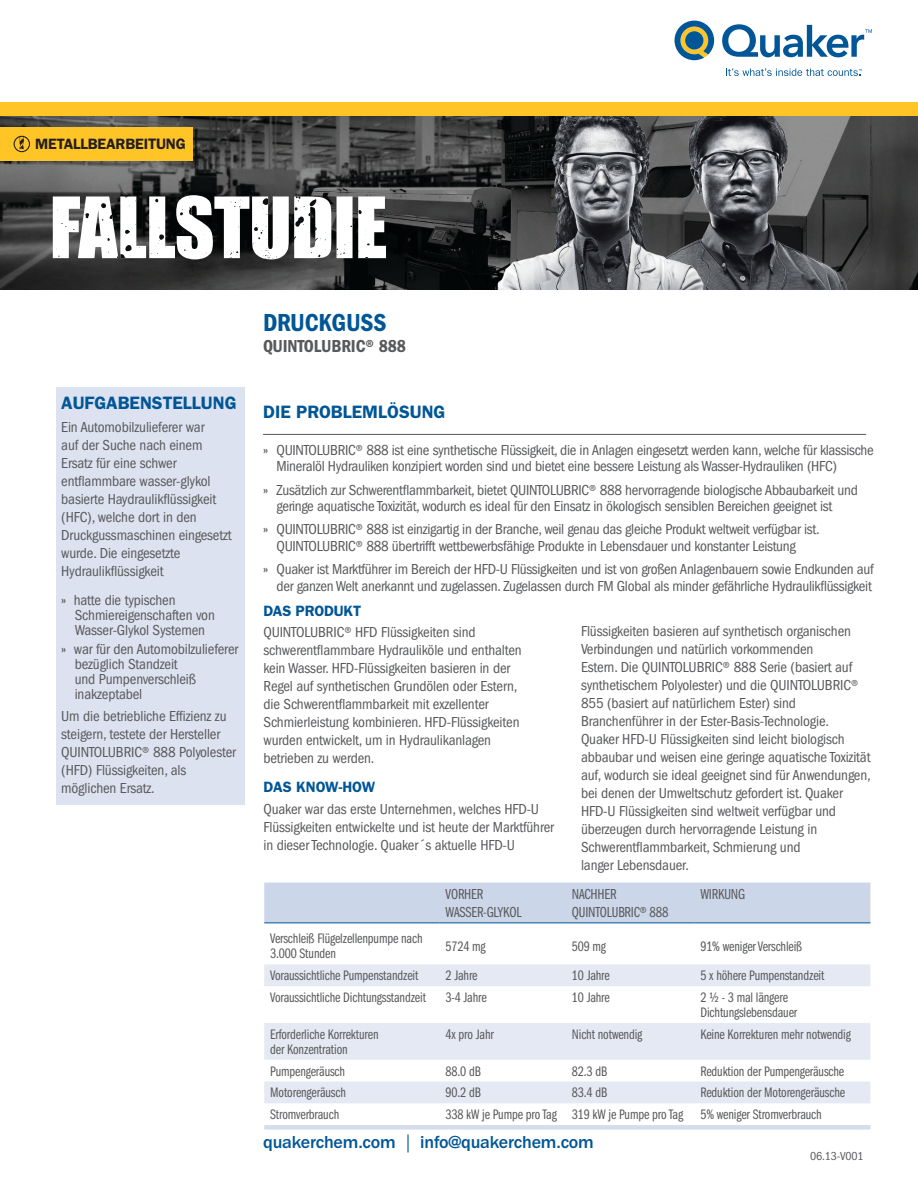
<style>
.page{position:relative;width:918px;height:1188px;background:#fff}
.page>*{position:absolute;margin:0;border:0;box-sizing:border-box;transform-origin:0 0}
.t1{font:25.5px "ITC Franklin Gothic Std Dm Cd";letter-spacing:-.01em;color:#005696}
.t2{font:500 18px "ITC Franklin Gothic Std";letter-spacing:-.01em;color:#005696}
.t3{font:18px "ITC Franklin Gothic Std Dm Cd";letter-spacing:-.01em;color:#58595b}
.benefits_blue_subtit{font:600 18px "ITC Franklin Gothic Std";color:#005696}
.Blue_Sub_Title{font:600 18px "ITC Franklin Gothic Std";color:#005696}
.text{font:condensed 15px/18px "ITC Franklin Gothic Std";letter-spacing:-.01em;color:#58595b}
.t4{font:15px "ITC Franklin Gothic Std Bk Cp";letter-spacing:-.01em;color:#58595b}
.Blue_Sub_Title-2{font:600 15px "ITC Franklin Gothic Std";letter-spacing:-.01em;color:#005696}
.t5{font:600 15px "ITC Franklin Gothic Std";letter-spacing:-.01em;color:#231f20}
.left_column_text{font:14.25px/15px "ITC Franklin Gothic Std Bk Cp";letter-spacing:-.01em;color:#58595b}
.Right_Column_Text{font:14.25px "ITC Franklin Gothic Std Bk Cp";letter-spacing:-.01em;color:#58595b}
.t6{font:condensed 12px "ITC Franklin Gothic Std";letter-spacing:-.01em;color:#58595b}
.s1{font-size:15.15px}
.s2{font-family:"Franklin Gothic";font-weight:600;font-stretch:normal}
.s3{font-weight:400}
</style>
<div class="page">
<svg style="left:726px;top:69px;width:136px;height:7px"></svg>
<svg style="left:675px;top:21px;width:39px;height:39px"></svg>
<div style="left:685px;top:31px;width:19px;height:19px;background:#005696;border-radius:50%"></div>
<svg style="left:722px;top:24px;width:150px;height:33px"></svg>
<img style="left:0;top:116px;width:918px;height:173px">
<img style="left:744px;top:116px;width:119px;height:173px">
<img style="left:460px;top:116px;width:284px;height:173px">
<div style="left:0;top:103px;width:918px;height:13px;background:#ffc426"></div>
<svg style="left:53px;top:195px;width:333px;height:65px"></svg>
<div style="left:0;top:127px;width:193px;height:33px;background:#ffc426"></div>
<svg style="left:14px;top:136px;width:16px;height:16px"></svg>
<div style="left:56px;top:387px;width:189px;height:418px;background:#dce2ef"></div>
<hr style="left:263px;top:434px;width:603px;height:1px;background:#58595b">
<div style="left:264px;top:883px;width:606px;height:39px;background:#ccd6e9"></div>
<svg style="left:264px;top:964px;width:606px;height:139px;fill:#e5e9f3"></svg>
<svg style="left:264px;top:1125px;width:606px;height:5px;background:#d8dfed"></svg>
<hr style="left:264px;top:922px;width:176px;height:1px;background:#005696">
<hr style="left:440px;top:922px;width:126px;height:1px;background:#005696">
<hr style="left:566px;top:922px;width:128px;height:1px;background:#005696">
<hr style="left:694px;top:922px;width:176px;height:1px;background:#005696">
<p class="t5" style="left:35px;top:135px;width:152px">METALLBEARBEI<span class="s1">TUNG</span></p>
<p class="Blue_Sub_Title" style="left:61px;top:392px;width:177px">AUFGABENSTELLUNG</p>
<p class="text" style="left:61px;top:418px;width:172px">Ein Automobilzulieferer war<br>auf der Suche nach einem<br>Ersatz für eine schwer entflammbare wasser-glykol basierte Haydraulikflüssigkeit (HFC), welche dort in den<br>Druckgussmaschinen eingesetzt wurde. Die eingesetzte<br>Hydraulikflüssigkeit</p>
<p class="text" style="left:75px;top:592px;width:142px;line-height:15px;text-indent:-14px"><span class="s2">»</span> hatte die typischen<br>Schmiereigenschaften von<br>Wasser-Glykol Systemen</p>
<p class="text" style="left:75px;top:642px;width:165px;line-height:15px;text-indent:-14px"><span class="s2">»</span> war für den Automobilzulieferer bezüglich Standzeit<br>und Pumpenverschleiß inakzeptabel</p>
<p class="text" style="left:61px;top:708px;width:176px">Um die betriebliche Effizienz zu steigern, testete der Hersteller<br>QUINTOLUBRIC® 888 Polyolester (HFD) Flüssigkeiten, als möglichen Ersatz.</p>
<p class="t1" style="left:263px;top:308px;width:125px">DRUCKGUSS</p>
<p class="t3" style="left:263px;top:336px;width:144px">QUINTOLUBRIC® 888</p>
<p class="benefits_blue_subtit" style="left:263px;top:401px;width:184px">DIE PROBLEMLÖSUNG</p>
<p class="text" style="left:277px;top:442px;width:599px;line-height:16.5px;text-indent:-14px"><span class="s2">»</span> QUINTOLUBRIC® 888 ist eine synthetische Flüssigkeit, die in Anlagen eingesetzt werden kann, welche für klassische<br>Mineralöl Hydrauliken konzipiert worden sind und bietet eine bessere Leistung als Wasser-Hydrauliken (HFC)</p>
<p class="text" style="left:277px;top:482px;width:583px;line-height:16.5px;text-indent:-14px"><span class="s2">»</span> Zusätzlich zur Schwerentflammbarkeit, bietet QUINTOLUBRIC® 888 hervorragende biologische Abbaubarkeit und geringe aquatische Toxizität, wodurch es ideal für den Einsatz in ökologisch sensiblen Bereichen geeignet ist</p>
<p class="text" style="left:277px;top:521px;width:544px;line-height:16.5px;text-indent:-14px"><span class="s2">»</span> QUINTOLUBRIC® 888 ist einzigartig in der Branche, weil genau das gleiche Produkt weltweit verfügbar ist.<br>QUINTOLUBRIC® 888 übertrifft wettbewerbsfähige Produkte in Lebensdauer und konstanter Leistung</p>
<p class="text" style="left:263px;top:561px;width:612px;line-height:16.5px;text-align:right"><span class="s2">»</span> Quaker ist Marktführer im Bereich der HFD-U Flüssigkeiten und ist von großen Anlagenbauern sowie Endkunden auf der ganzen Welt anerkannt und zugelassen. Zugelassen durch FM Global als minder gefährliche Hydraulikflüssigkeit</p>
<p class="Blue_Sub_Title-2" style="left:263px;top:602px;width:99px">DAS PRODUKT</p>
<p class="text" style="left:263px;top:624px;width:260px">QUINTOLUBRIC® HFD Flüssigkeiten sind schwerentflammbare Hydrauliköle und enthalten kein Wasser. HFD-Flüssigkeiten basieren in der Regel auf synthetischen Grundölen oder Estern, die Schwerentflammbarkeit mit exzellenter Schmierleistung kombinieren. HFD-Flüssigkeiten wurden entwickelt, um in Hydraulikanlagen betrieben zu werden.</p>
<p class="Blue_Sub_Title-2" style="left:263px;top:778px;width:113px">DAS KNOW-HOW</p>
<p class="text" style="left:263px;top:800px;width:292px">Quaker war das erste Unternehmen, welches HFD-U<br>Flüssigkeiten entwickelte und ist heute der Marktführer in dieser Technologie. Quaker´s aktuelle HFD-U</p>
<p class="t4" style="left:446px;top:886px;width:39px">VORHER</p>
<p class="t4" style="left:446px;top:904px;width:77px">WASSER-GLYKOL</p>
<p class="text" style="left:581px;top:622px;width:291px">Flüssigkeiten basieren auf synthetisch organischen Verbindungen und natürlich vorkommenden<br>Estern. Die QUINTOLUBRIC® 888 Serie (basiert auf synthetischem Polyolester) und die QUINTOLUBRIC® 855 (basiert auf natürlichem Ester) sind Branchenführer in der Ester-Basis-Technologie.<br>Quaker HFD-U Flüssigkeiten sind leicht biologisch abbaubar und weisen eine geringe aquatische Toxizität auf, wodurch sie ideal geeignet sind für Anwendungen, bei denen der Umweltschutz gefordert ist. Quaker HFD-U Flüssigkeiten sind weltweit verfügbar und überzeugen durch hervorragende Leistung in Schwerentflammbarkeit, Schmierung und<br>langer Lebensdauer.</p>
<p class="t4" style="left:572px;top:886px;width:46px">NACHHER</p>
<p class="t4" style="left:572px;top:904px;width:98px">QUINTOLUBRIC® 888</p>
<p class="t4" style="left:700px;top:886px;width:46px">WIRKUNG</p>
<p class="left_column_text" style="left:270px;top:931px;width:154px">Verschleiß Flügelzellenpumpe nach<br>3.000 Stunden</p>
<p class="Right_Column_Text" style="left:446px;top:938px;width:42px">5724 mg</p>
<p class="left_column_text" style="left:572px;top:939px;width:36px">509 mg</p>
<p class="left_column_text" style="left:700px;top:939px;width:103px">91% weniger Verschleiß</p>
<p class="left_column_text" style="left:270px;top:968px;width:150px">Voraussichtliche Pumpenstandzeit</p>
<p class="left_column_text" style="left:446px;top:968px;width:34px">2 Jahre</p>
<p class="left_column_text" style="left:572px;top:968px;width:39px">10 Jahre</p>
<p class="left_column_text" style="left:700px;top:968px;width:126px">5 x höhere Pumpenstandzeit</p>
<p class="left_column_text" style="left:270px;top:990px;width:157px">Voraussichtliche Dichtungsstandzeit</p>
<p class="left_column_text" style="left:446px;top:990px;width:43px">3-4 Jahre</p>
<p class="left_column_text" style="left:572px;top:990px;width:39px">10 Jahre</p>
<p class="left_column_text" style="left:700px;top:990px;width:98px">2 ½ - 3 mal längere<br>Dichtungslebensdauer</p>
<p class="left_column_text" style="left:270px;top:1027px;width:110px">Erforderliche Korrekturen der Konzentration</p>
<p class="left_column_text" style="left:446px;top:1027px;width:50px">4x pro Jahr</p>
<p class="left_column_text" style="left:572px;top:1027px;width:72px">Nicht notwendig</p>
<p class="left_column_text" style="left:700px;top:1027px;width:152px">Keine Korrekturen mehr notwendig</p>
<p class="left_column_text" style="left:270px;top:1064px;width:76px">Pumpengeräusch</p>
<p class="left_column_text" style="left:446px;top:1064px;width:37px">88.0 dB</p>
<p class="left_column_text" style="left:572px;top:1064px;width:37px">82.3 dB</p>
<p class="left_column_text" style="left:700px;top:1064px;width:145px">Reduktion der Pumpengeräusche</p>
<p class="left_column_text" style="left:270px;top:1085px;width:77px">Motorengeräusch</p>
<p class="left_column_text" style="left:446px;top:1085px;width:37px">90.2 dB</p>
<p class="left_column_text" style="left:572px;top:1085px;width:37px">83.4 dB</p>
<p class="left_column_text" style="left:700px;top:1085px;width:146px">Reduktion der Motorengeräusche</p>
<p class="left_column_text" style="left:270px;top:1107px;width:71px">Stromverbrauch</p>
<p class="left_column_text" style="left:446px;top:1107px;width:113px">338 kW je Pumpe pro Tag</p>
<p class="left_column_text" style="left:572px;top:1107px;width:113px">319 kW je Pumpe pro Tag</p>
<p class="left_column_text" style="left:700px;top:1107px;width:123px">5% weniger Stromverbrauch</p>
<p class="t2" style="left:263px;top:1132px;width:332px">quakerchem.com <span class="s3">|</span> info@quakerchem.com</p>
<p class="t6" style="left:810px;top:1149px;width:55px">06.13-V001</p>
</div>
